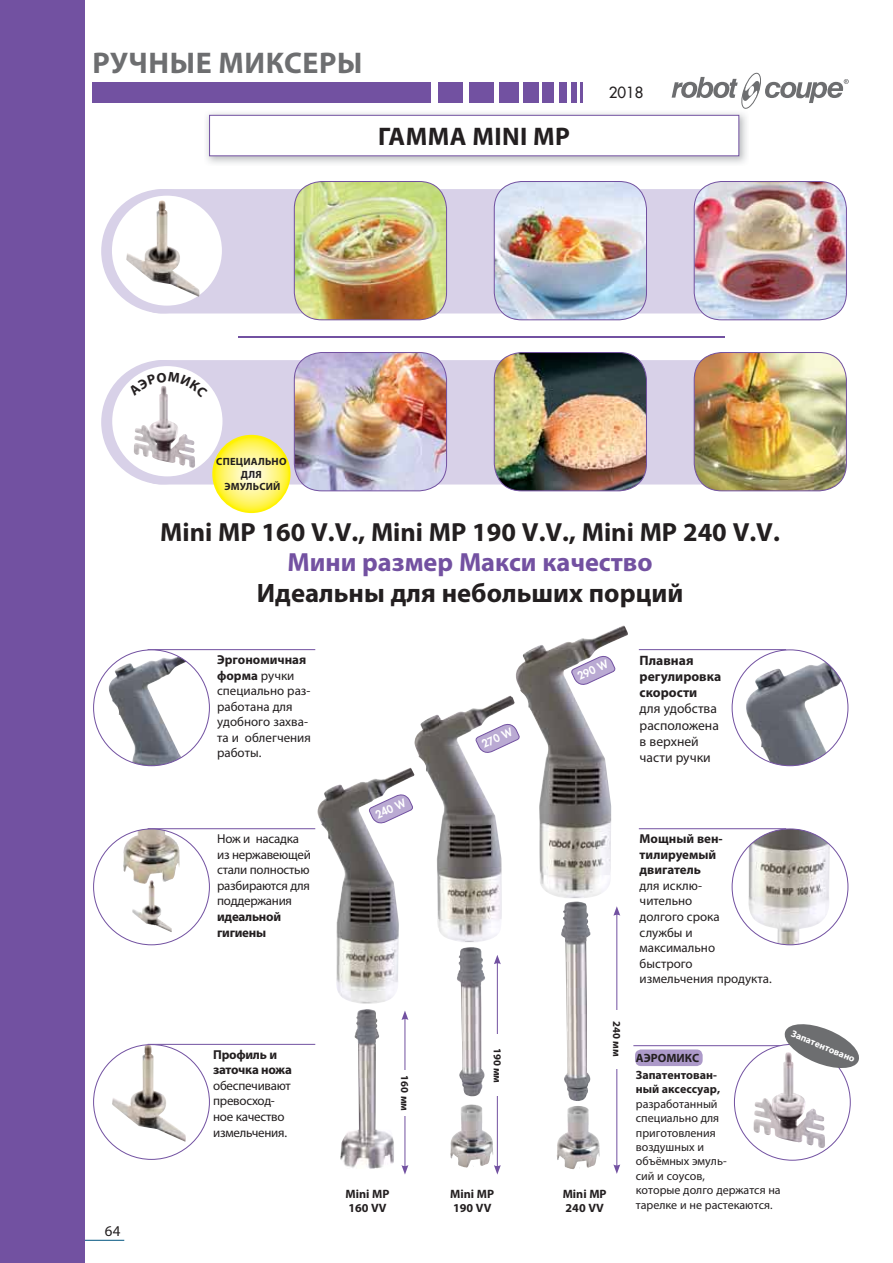
<style>
.page{position:relative;width:893px;height:1263px;background:#fff}
.page>*{position:absolute;margin:0;border:0;box-sizing:border-box;transform-origin:0 0}
.t1{font:700 30px "Myriad Pro";letter-spacing:.02em;color:#6d6e70}
.t2{font:700 26.7px "Myriad Pro";color:#231f20}
.t3{font:700 26.25px "Myriad Pro";color:#231f20}
.t4{font:700 26.25px "Myriad Pro";color:#7351a1}
.t5{font:700 25.5px "Myriad Pro";letter-spacing:.02em;color:#231f20}
.t6{font:15px "Futura";color:#231f20}
.t7{font:15px "Myriad Pro";color:#231f20}
.t8{font:13.65px/16.4px "Myriad Pro";color:#231f20}
.t9{font:700 13.65px/16.4px "Myriad Pro";color:#231f20}
.t10{font:12.9px/15.6px "Myriad Pro";letter-spacing:-.005em;color:#231f20}
.t11{font:700 12.9px/15.6px "Myriad Pro";letter-spacing:-.02em;color:#231f20}
.t12{font:700 12.9px/15.6px "Myriad Pro";color:#231f20}
.t13{font:700 12.15px/13.8px "Myriad Pro";color:#231f20}
.t14{font:12px/14.4px "Myriad Pro";color:#231f20}
.t15{font:700 12px/17.2px "Myriad Pro";color:#231f20}
.t16{font:700 10.65px "Myriad Pro";color:#231f20}
.t17{font:800 10.65px "Futura";color:#fff}
.t18{font:700 10.5px/12.6px "Myriad Pro";letter-spacing:.02em;color:#231f20;text-align:center}
.t19{font:700 9.75px "Myriad Pro";color:#fff}
.s1{font-weight:700}
</style>
<div class="page">
<hr style="left:84px;top:1240px;width:40px;height:1px;background:#005480">
<div style="left:0;top:0;width:85px;height:1263px;background:#7251a1"></div>
<div style="left:92px;top:82px;width:339px;height:20px;background:#7251a1"></div>
<div style="left:438px;top:82px;width:25px;height:20px;background:#7251a1"></div>
<div style="left:469px;top:82px;width:25px;height:20px;background:#7251a1"></div>
<div style="left:499px;top:82px;width:20px;height:20px;background:#7251a1"></div>
<div style="left:523px;top:82px;width:15px;height:20px;background:#7251a1"></div>
<div style="left:543px;top:82px;width:11px;height:20px;background:#7251a1"></div>
<div style="left:559px;top:82px;width:8px;height:20px;background:#7251a1"></div>
<div style="left:571px;top:82px;width:5px;height:20px;background:#7251a1"></div>
<hr style="left:580px;top:82px;width:3px;height:20px;background:#7251a1">
<svg style="left:672px;top:72px;width:177px;height:37px"></svg>
<div style="left:134px;top:189px;width:696px;height:124px;background:#d8d1e8;border-radius:27px"></div>
<div style="left:101px;top:189px;width:124px;height:124px;background:#d8d1e8;border-radius:50%"></div>
<hr style="left:239px;top:336px;width:486px;height:2px;background:#7251a1">
<img style="left:294px;top:181px;width:153px;height:139px;border-radius:27px">
<div style="left:294px;top:181px;width:153px;height:139px;border:1px solid #7251a1;border-radius:27px"></div>
<img style="left:494px;top:181px;width:152px;height:139px;border-radius:27px">
<div style="left:494px;top:181px;width:153px;height:139px;border:1px solid #7251a1;border-radius:27px"></div>
<img style="left:694px;top:181px;width:152px;height:139px;border-radius:27px">
<div style="left:694px;top:181px;width:153px;height:139px;border:1px solid #7251a1;border-radius:27px"></div>
<div style="left:112px;top:196px;width:110px;height:110px;background:#fff;border-radius:50%"></div>
<img style="left:126px;top:200px;width:74px;height:97px">
<div style="left:134px;top:360px;width:696px;height:124px;background:#d8d1e8;border-radius:27px"></div>
<div style="left:101px;top:360px;width:124px;height:124px;background:#d8d1e8;border-radius:50%"></div>
<img style="left:294px;top:352px;width:153px;height:139px;border-radius:27px">
<div style="left:294px;top:352px;width:153px;height:139px;border:1px solid #7251a1;border-radius:27px"></div>
<img style="left:494px;top:352px;width:152px;height:139px;border-radius:27px">
<div style="left:494px;top:352px;width:153px;height:139px;border:1px solid #7251a1;border-radius:27px"></div>
<img style="left:694px;top:352px;width:152px;height:139px;border-radius:27px">
<div style="left:694px;top:352px;width:153px;height:139px;border:1px solid #7251a1;border-radius:27px"></div>
<svg style="left:212px;top:435px;width:79px;height:78px"></svg>
<hr style="left:148px;top:649px;width:167px;height:1px;background:#7251a1">
<img style="left:109px;top:656px;width:77px;height:110px">
<hr style="left:639px;top:649px;width:147px;height:1px;background:#7251a1">
<hr style="left:633px;top:1045px;width:148px;height:1px;background:#7251a1">
<img style="left:753px;top:1052px;width:72px;height:96px">
<hr style="left:148px;top:1044px;width:167px;height:1px;background:#7251a1">
<img style="left:112px;top:1045px;width:74px;height:97px">
<hr style="left:148px;top:828px;width:167px;height:1px;background:#7251a1">
<img style="left:123px;top:831px;width:47px;height:53px">
<img style="left:746px;top:662px;width:95px;height:104px">
<hr style="left:639px;top:828px;width:147px;height:1px;background:#7251a1">
<img style="left:747px;top:829px;width:84px;height:116px">
<img style="left:457px;top:947px;width:28px;height:150px">
<img style="left:450px;top:1104px;width:39px;height:63px">
<hr style="left:497px;top:962px;width:1px;height:205px;background:#7251a1">
<svg style="left:494px;top:955px;width:7px;height:9px"></svg>
<svg style="left:494px;top:1165px;width:7px;height:9px"></svg>
<div style="left:489px;top:1035px;width:17px;height:61px;background:#fff"></div>
<hr style="left:405px;top:1018px;width:1px;height:149px;background:#7251a1">
<svg style="left:401px;top:1011px;width:7px;height:9px"></svg>
<svg style="left:401px;top:1165px;width:7px;height:9px"></svg>
<div style="left:397px;top:1070px;width:17px;height:46px;background:#fff"></div>
<img style="left:561px;top:901px;width:29px;height:200px">
<img style="left:557px;top:1106px;width:39px;height:63px">
<hr style="left:616px;top:913px;width:1px;height:254px;background:#7251a1">
<svg style="left:613px;top:906px;width:7px;height:10px"></svg>
<svg style="left:613px;top:1164px;width:7px;height:10px"></svg>
<div style="left:608px;top:1010px;width:18px;height:58px;background:#fff"></div>
<img style="left:340px;top:1009px;width:54px;height:160px">
<img style="left:317px;top:768px;width:97px;height:235px">
<img style="left:414px;top:696px;width:100px;height:246px">
<img style="left:514px;top:625px;width:114px;height:273px">
<svg style="left:571px;top:653px;width:45px;height:34px"></svg>
<svg style="left:475px;top:721px;width:45px;height:34px"></svg>
<svg style="left:368px;top:792px;width:45px;height:34px"></svg>
<div style="left:112px;top:366px;width:110px;height:110px;background:#fff;border-radius:50%"></div>
<img style="left:134px;top:397px;width:61px;height:71px">
<svg style="left:782px;top:1024px;width:77px;height:46px"></svg>
<div style="left:635px;top:1049px;width:68px;height:17px;background:#ac99c9;border-radius:6px"></div>
<img style="left:206px;top:113px;width:541px;height:51px">
<div style="left:210px;top:115px;width:529px;height:41px;background:#fff"></div>
<div style="left:209px;top:115px;width:530px;height:41px;border:1px solid #7251a1"></div>
<svg style="left:129px;top:372px;width:79px;height:25px"></svg>
<h1 class="t1" style="left:93px;top:52px;width:272px">РУЧНЫЕ МИКСЕРЫ</h1>
<h3 class="t5" style="left:378px;top:127px;width:193px">ΓAMMA MINI MP</h3>
<p class="t6" style="left:609px;top:85px;width:36px">2018</p>
<p class="t7" style="left:105px;top:1225px;width:17px">64</p>
<p class="t18" style="left:216px;top:456px;width:72px">СПЕЦИАЛЬНО<br>ДЛЯ<br>ЭМУЛЬСИЙ</p>
<h3 class="t3" style="left:160px;top:522px;width:621px">Mini MP 160 V.V., Mini MP 190 V.V., Mini MP 240 V.V.</h3>
<h3 class="t4" style="left:288px;top:552px;width:367px">Мини размер Макси качество</h3>
<h2 class="t2" style="left:257px;top:582px;width:428px">Идеальны для небольших порций</h2>
<p class="t10" style="left:217px;top:653px;width:95px"><span class="s1">Эргономичная форма</span> ручки специально раз&shy;работана для удобного захва&shy;та и облегчения работы.</p>
<p class="t9" style="left:640px;top:653px;width:83px">Плавная регулировка скорости</p>
<p class="t17" style="left:576px;top:672px;width:34px;rotate:-25deg">290 W</p>
<p class="t8" style="left:640px;top:702px;width:81px">для удобства расположена в верхней части ручки</p>
<p class="t17" style="left:480px;top:740px;width:34px;rotate:-25deg">270 W</p>
<p class="t10" style="left:217px;top:832px;width:95px">Нож и насадка из нержавеющей стали полностью разбираются для поддержания</p>
<p class="t11" style="left:217px;top:910px;width:66px">идеальной гигиены</p>
<p class="t17" style="left:374px;top:811px;width:34px;rotate:-25deg">240 W</p>
<p class="t12" style="left:640px;top:832px;width:85px">Мощный вен&shy;тилируемый двигатель</p>
<p class="t10" style="left:640px;top:879px;width:134px">для исклю-<br>чительно<br>долгого срока<br>службы и<br>максимально<br>быстрого<br>измельчения продукта.</p>
<p class="t11" style="left:213px;top:1048px;width:80px">Профиль и заточка ножа</p>
<p class="t10" style="left:213px;top:1079px;width:79px">обеспечивают превосход&shy;ное качество измельчения.</p>
<p class="t16" style="left:409px;top:1075px;width:37px;rotate:90deg">160 мм</p>
<p class="t13" style="left:345px;top:1188px;width:45px">Mini MP<br>160 VV</p>
<p class="t16" style="left:501px;top:1048px;width:37px;rotate:90deg">190 мм</p>
<p class="t13" style="left:450px;top:1188px;width:45px">Mini MP<br>190 VV</p>
<p class="t16" style="left:621px;top:1021px;width:37px;rotate:90deg">240 мм</p>
<p class="t13" style="left:563px;top:1188px;width:45px">Mini MP<br>240 VV</p>
<p class="t15" style="left:636px;top:1050px;width:83px">АЭРОМИКС<br>Запатентован-</p>
<p class="t15" style="left:636px;top:1082px;width:86px">ный аксессуар,</p>
<p class="t14" style="left:636px;top:1098px;width:146px">разработанный специально для приготовления<br>воздушных и<br>объёмных эмуль-<br>сий и соусов,<br>которые долго держатся на тарелке и не растекаются.</p>
<p class="t19" style="left:793px;top:1030px;width:69px;rotate:22deg">Запатентовано</p>
</div>
